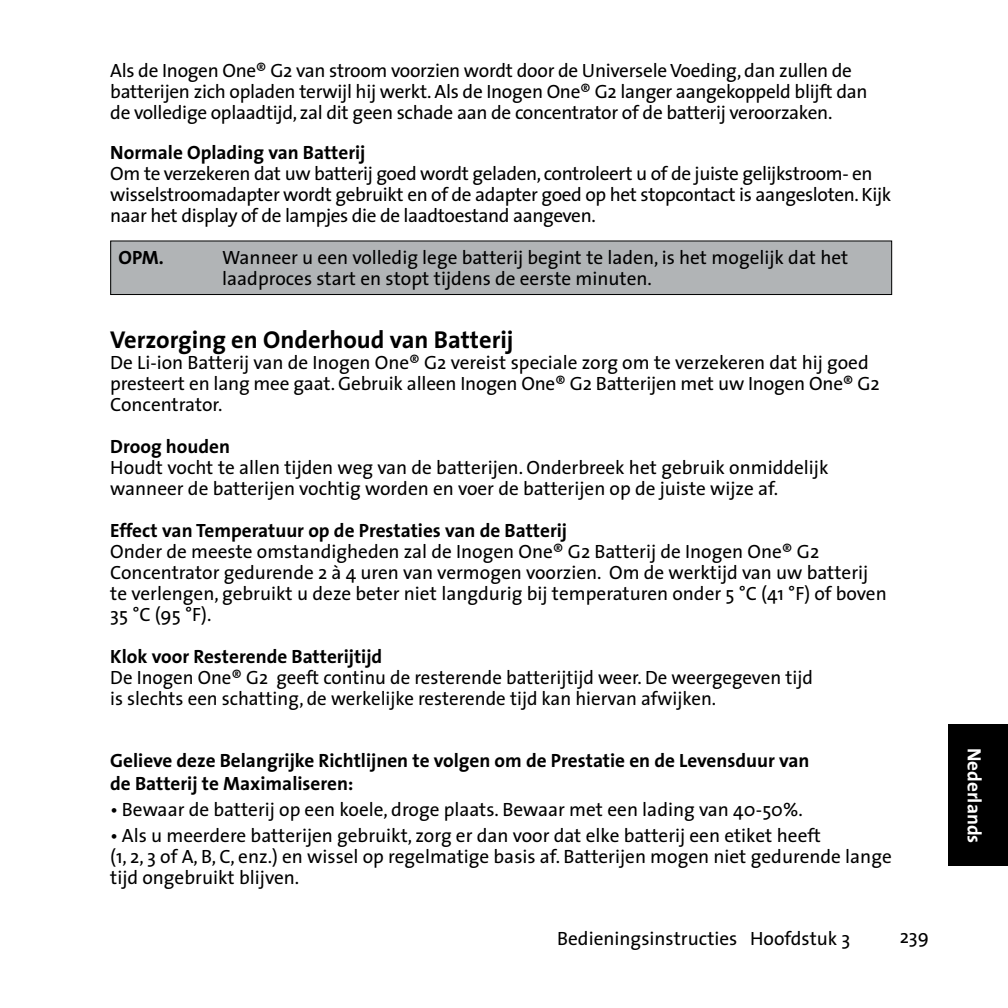
<style>
.page{position:relative;width:1008px;height:1008px;background:#fff}
.page>*{position:absolute;margin:0;border:0;box-sizing:border-box;transform-origin:0 0}
.t1{font:700 24.5px "The Sans";color:#000}
.t2{font:19.25px/21px "The Sans";color:#000}
.t3{font:700 19.25px/23.1px "The Sans";color:#000}
.t4{font:19.25px/21px "The Sans";letter-spacing:-.02em;color:#000}
.t5{font:700 19.25px "The Sans";color:#fff}
</style>
<div class="page">
<div style="left:111px;top:241px;width:781px;height:54px;background:#b1b4b6"></div>
<div style="left:110px;top:241px;width:782px;height:54px;border:1px solid #000"></div>
<div style="left:948px;top:725px;width:60px;height:141px;background:#000"></div>
<p class="t2" style="left:110px;top:59px;width:759px">Als de Inogen One® G2 van stroom voorzien wordt door de Universele Voeding, dan zullen de batterijen zich opladen terwijl hij werkt. Als de Inogen One® G2 langer aangekoppeld blijft dan de volledige oplaadtijd, zal dit geen schade aan de concentrator of de batterij veroorzaken.</p>
<p class="t3" style="left:110px;top:140px;width:257px">Normale Oplading van Batterij</p>
<p class="t4" style="left:110px;top:162px;width:783px">Om te verzekeren dat uw batterij goed wordt geladen, controleert u of de juiste gelijkstroom- en wisselstroomadapter wordt gebruikt en of de adapter goed op het stopcontact is aangesloten. Kijk naar het display of de lampjes die de laadtoestand aangeven.</p>
<p class="t3" style="left:119px;top:245px;width:47px">OPM.</p>
<p class="t2" style="left:222px;top:246px;width:628px">Wanneer u een volledig lege batterij begint te laden, is het mogelijk dat het laadproces start en stopt tijdens de eerste minuten.</p>
<p class="t1" style="left:110px;top:319px;width:405px">Verzorging en Onderhoud van Batterij</p>
<p class="t2" style="left:110px;top:351px;width:771px">De Li-ion Batterij van de Inogen One® G2 vereist speciale zorg om te verzekeren dat hij goed presteert en lang mee gaat. Gebruik alleen Inogen One® G2 Batterijen met uw Inogen One® G2<br>Concentrator.</p>
<p class="t3" style="left:110px;top:434px;width:121px">Droog houden</p>
<p class="t2" style="left:110px;top:456px;width:720px">Houdt vocht te allen tijden weg van de batterijen. Onderbreek het gebruik onmiddelijk wanneer de batterijen vochtig worden en voer de batterijen op de juiste wijze af.</p>
<p class="t3" style="left:110px;top:518px;width:458px">Effect van Temperatuur op de Prestaties van de Batterij</p>
<p class="t2" style="left:110px;top:540px;width:778px">Onder de meeste omstandigheden zal de Inogen One® G2 Batterij de Inogen One® G2<br>Concentrator gedurende 2 à 4 uren van vermogen voorzien. Om de werktijd van uw batterij te verlengen, gebruikt u deze beter niet langdurig bij temperaturen onder 5 °C (41 °F) of boven 35 °C (95 °F).</p>
<p class="t3" style="left:110px;top:644px;width:274px">Klok voor Resterende Batterijtijd</p>
<p class="t2" style="left:110px;top:666px;width:704px">De Inogen One® G2 geeft continu de resterende batterijtijd weer. De weergegeven tijd is slechts een schatting, de werkelijke resterende tijd kan hiervan afwijken.</p>
<p class="t3" style="left:110px;top:748px;width:701px">Gelieve deze Belangrijke Richtlijnen te volgen om de Prestatie en de Levensduur van de Batterij te Maximaliseren:</p>
<p class="t2" style="left:110px;top:798px;width:694px">• Bewaar de batterij op een koele, droge plaats. Bewaar met een lading van 40-50%.</p>
<p class="t2" style="left:110px;top:824px;width:783px">• Als u meerdere batterijen gebruikt, zorg er dan voor dat elke batterij een etiket heeft<br>(1, 2, 3 of A, B, C, enz.) en wissel op regelmatige basis af. Batterijen mogen niet gedurende lange tijd ongebruikt blijven.</p>
<p class="t2" style="left:557px;top:927px;width:295px">Bedieningsinstructies Hoofdstuk 3</p>
<p class="t2" style="left:900px;top:926px;width:31px">239</p>
<p class="t5" style="left:990px;top:748px;width:97px;rotate:90deg">Nederlands</p>
</div>
